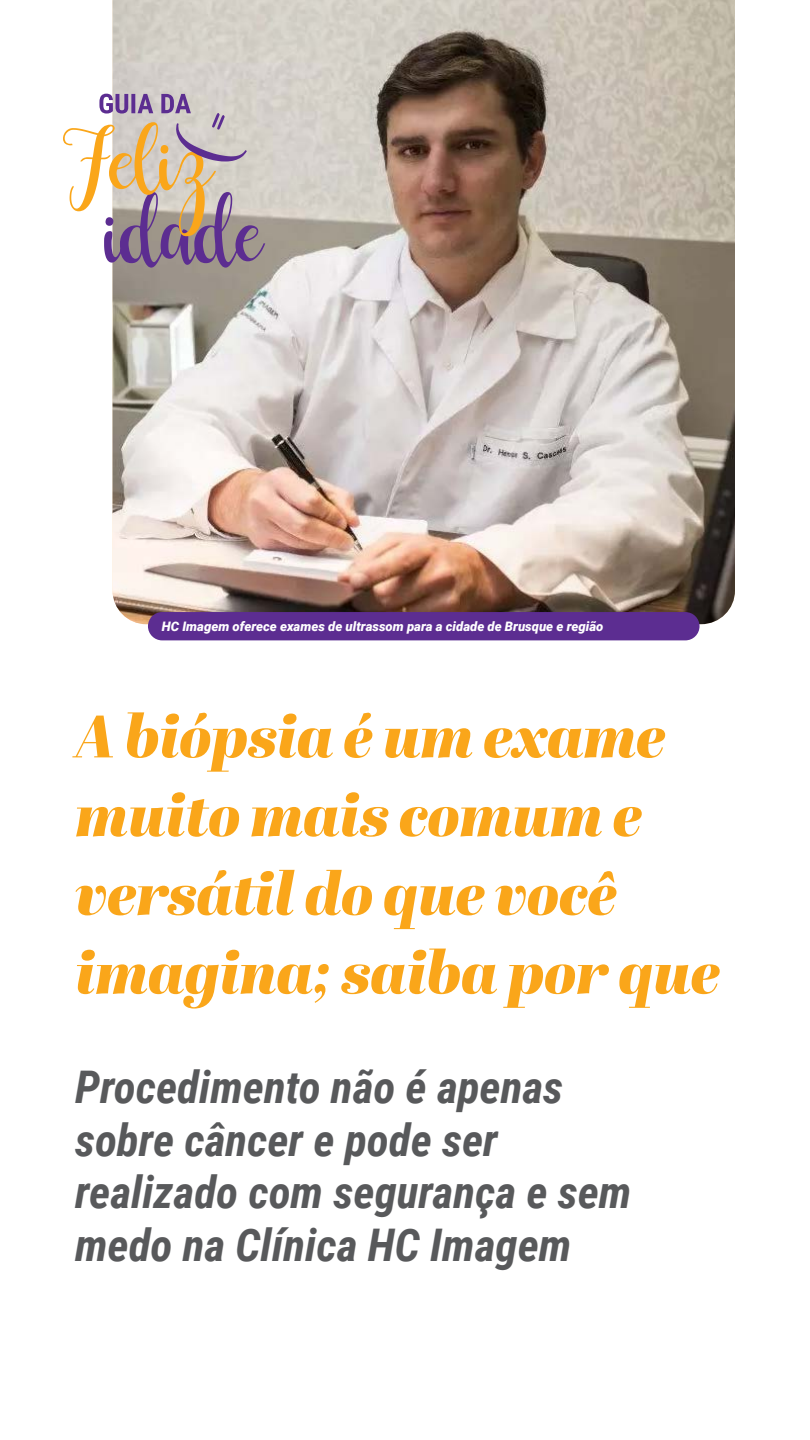
<style>
.page{position:relative;width:810px;height:1440px;background:#fff}
.page>*{position:absolute;margin:0;border:0;box-sizing:border-box;transform-origin:0 0}
.t1{font:italic 60px/78.8px "Abril Fatface";letter-spacing:-.01em;color:#faa61a}
.t2{font:italic 700 45px/52.5px "Roboto Condensed";color:#58595b}
.t3{font:italic 900 13.05px "Roboto";color:#fff}
</style>
<div class="page">
<img style="left:112px;top:0;width:623px;height:624px">
<div style="left:148px;top:612px;width:552px;height:28px;background:#5c2d91;border-radius:14px"></div>
<svg style="left:63px;top:94px;width:202px;height:174px"></svg>
<p class="t3" style="left:162px;top:617px;width:443px">HC Imagem oferece exames de ultrassom para a cidade de Brusque e região</p>
<h1 class="t1" style="left:75px;top:695px;width:647px">A biópsia é um exame muito mais comum e versátil do que você imagina; saiba por que</h1>
<p class="t2" style="left:75px;top:1060px;width:558px">Procedimento não é apenas sobre câncer e pode ser realizado com segurança e sem medo na Clínica HC Imagem</p>
</div>
